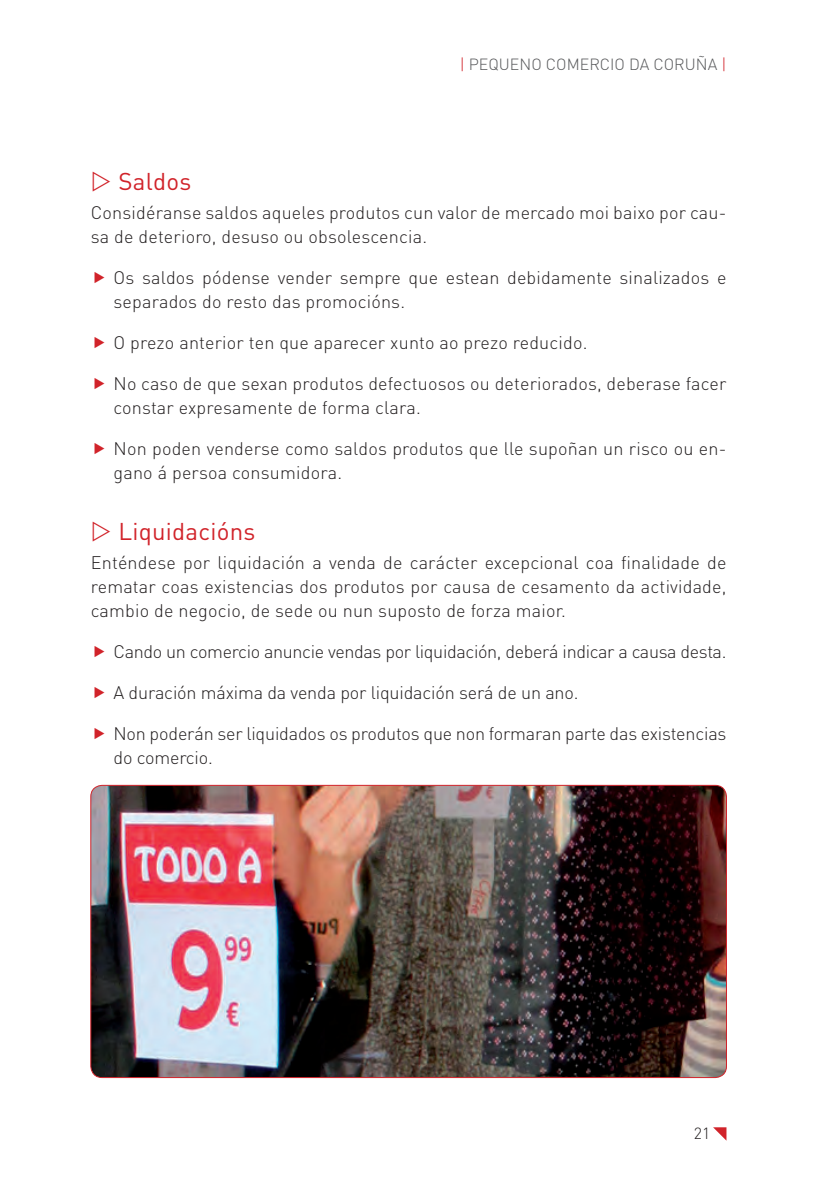
<style>
.page{position:relative;width:840px;height:1191px;background:#fff}
.page>*{position:absolute;margin:0;border:0;box-sizing:border-box;transform-origin:0 0}
.t1{font:24px "DIN";letter-spacing:.01em;color:#d1232a}
.t2{font:300 18px/24px "DIN";letter-spacing:.01em;color:#231f20}
.t3{font:300 18px/24px "DIN";letter-spacing:-.01em;color:#231f20}
.t4{font:300 18px "DIN";letter-spacing:-.02em;color:#231f20}
.t5{font:300 16px "DIN";color:#57585a}
.t6{font:300 16px "DIN";color:#231f20}
.s1{color:#d1232a}
</style>
<div class="page">
<svg style="left:713px;top:1127px;width:13px;height:13px"></svg>
<img style="left:91px;top:785px;width:635px;height:292px">
<p class="t5" style="left:459px;top:54px;width:268px"><span class="s1">|</span> PEQUENO COMERCIO DA CORUÑA <span class="s1">|</span></p>
<h1 class="t1" style="left:118px;top:166px;width:74px">Saldos</h1>
<p class="t2" style="left:91px;top:201px;width:636px">Considéranse saldos aqueles produtos cun valor de mercado moi baixo por cau&shy;sa de deterioro, desuso ou obsolescencia.</p>
<p class="t2" style="left:113px;top:266px;width:614px">Os saldos pódense vender sempre que estean debidamente sinalizados e separados do resto das promocións.</p>
<p class="t2" style="left:113px;top:331px;width:475px">O prezo anterior ten que aparecer xunto ao prezo reducido.</p>
<p class="t2" style="left:113px;top:372px;width:614px">No caso de que sexan produtos defectuosos ou deteriorados, deberase facer constar expresamente de forma clara.</p>
<p class="t2" style="left:113px;top:437px;width:614px">Non poden venderse como saldos produtos que lle supoñan un risco ou en&shy;gano á persoa consumidora.</p>
<h1 class="t1" style="left:118px;top:516px;width:138px">Liquidacións</h1>
<p class="t2" style="left:91px;top:550px;width:636px;text-align:justify">Enténdese por liquidación a venda de carácter excepcional coa finalidade de rematar coas existencias dos produtos por causa de cesamento da actividade, cambio de negocio, de sede ou nun suposto de forza maior.</p>
<p class="t4" style="left:113px;top:640px;width:614px">Cando un comercio anuncie vendas por liquidación, deberá indicar a causa desta.</p>
<p class="t3" style="left:113px;top:680px;width:466px">A duración máxima da venda por liquidación será de un ano.</p>
<p class="t3" style="left:113px;top:721px;width:614px">Non poderán ser liquidados os produtos que non formaran parte das existencias do comercio.</p>
<p class="t6" style="left:693px;top:1123px;width:18px">21</p>
</div>
